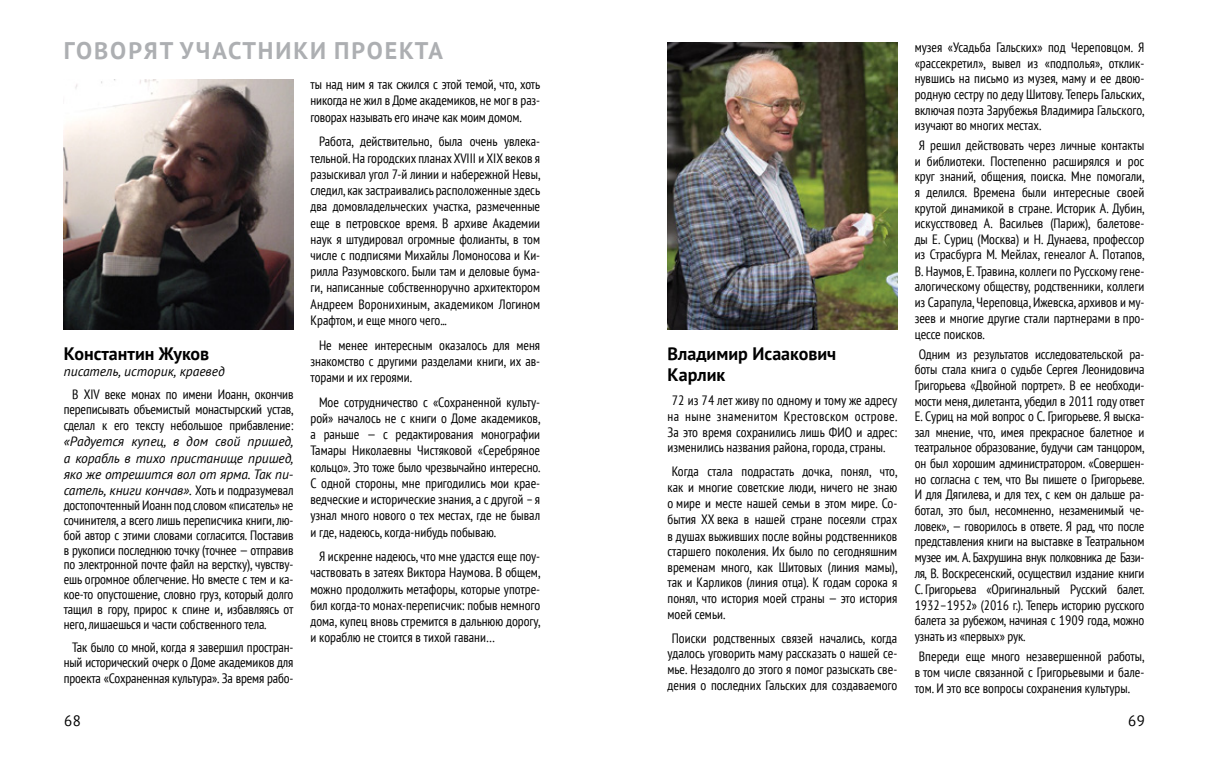
<style>
.page{position:relative;width:1208px;height:779px;background:#fff}
.page>*{position:absolute;margin:0;border:0;box-sizing:border-box;transform-origin:0 0}
.t1{font:700 24px "PT Sans";letter-spacing:.08em;color:#adafb2}
.t2{font:700 18px/21.6px "PT Sans";color:#000}
.t3{font:15px "PT Sans";color:#000}
.t4{font:condensed 13.5px/16.2px "PT Sans";color:#000;text-align:justify}
.t5{font:italic 13.5px/16.2px "PT Sans";letter-spacing:-.01em;color:#000;text-align:justify}
.s1{font-style:normal;font-stretch:condensed}
</style>
<div class="page">
<img style="left:64px;top:80px;width:229px;height:250px">
<img style="left:667px;top:42px;width:230px;height:287px">
<h1 class="t1" style="left:64px;top:35px;width:378px">Говорят участники проекта</h1>
<h2 class="t2" style="left:64px;top:342px;width:147px">Константин Жуков</h2>
<p class="t5" style="left:64px;top:362px;width:162px">писатель, историк, краевед</p>
<p class="t4" style="left:64px;top:386px;width:231px;line-height:14.9px;text-align:right">В XIV веке монах по имени Иоанн, окончив переписывать объемистый монастырский устав,</p>
<p class="t4" style="left:64px;top:417px;width:231px">сделал к его тексту небольшое прибавление:</p>
<p class="t5" style="left:64px;top:433px;width:231px">«Радуется купец, в дом свой пришед, а корабль в тихо пристанище пришед, яко же отрешится вол от ярма. Так пи&shy;сатель, книги кончав». <span class="s1">Хоть и подразумевал</span></p>
<p class="t4" style="left:64px;top:497px;width:231px;line-height:14.9px">достопочтенный Иоанн под словом «писатель» не сочинителя, а всего лишь переписчика книги, лю&shy;бой автор с этими словами согласится. Поставив в рукописи последнюю точку (точнее — отправив по электронной почте файл на верстку), чувству&shy;ешь огромное облегчение. Но вместе с тем и ка&shy;кое-то опустошение, словно груз, который долго тащил в гору, прирос к спине и, избавляясь от него, лишаешься и части собственного тела.</p>
<p class="t4" style="left:64px;top:639px;width:231px;line-height:14.9px;text-align:right">Так было со мной, когда я завершил простран&shy;ный исторический очерк о Доме академиков для</p>
<p class="t4" style="left:64px;top:669px;width:231px">проекта «Сохраненная культура». За время рабо-</p>
<p class="t4" style="left:310px;top:76px;width:231px">ты над ним я так сжился с этой темой, что, хоть никогда не жил в Доме академиков, не мог в раз&shy;говорах называть его иначе как моим домом.</p>
<p class="t4" style="left:310px;top:133px;width:231px;text-indent:9px">Работа, действительно, была очень увлека&shy;тельной. На городских планах XVIII и XIX веков я разыскивал угол 7-й линии и набережной Невы, следил, как застраивались расположенные здесь два домовладельческих участка, размеченные еще в петровское время. В архиве Академии наук я штудировал огромные фолианты, в том числе с подписями Михайлы Ломоносова и Ки&shy;рилла Разумовского. Были там и деловые бума&shy;ги, написанные собственноручно архитектором Андреем Воронихиным, академиком Логином Крафтом, и еще много чего...</p>
<p class="t4" style="left:310px;top:336px;width:231px;text-indent:9px">Не менее интересным оказалось для меня знакомство с другими разделами книги, их ав&shy;торами и их героями.</p>
<p class="t4" style="left:310px;top:393px;width:231px;text-indent:9px">Мое сотрудничество с «Сохраненной культу&shy;рой» началось не с книги о Доме академиков, а раньше — с редактирования монографии Тамары Николаевны Чистяковой «Серебряное кольцо». Это тоже было чрезвычайно интересно.<br>С одной стороны, мне пригодились мои крае&shy;ведческие и исторические знания, а с другой – я узнал много нового о тех местах, где не бывал и где, надеюсь, когда-нибудь побываю.</p>
<p class="t4" style="left:310px;top:547px;width:231px;text-indent:9px">Я искренне надеюсь, что мне удастся еще поу&shy;частвовать в затеях Виктора Наумова. В общем, можно продолжить метафоры, которые употре&shy;бил когда-то монах-переписчик: побыв немного дома, купец вновь стремится в дальнюю дорогу, и кораблю не стоится в тихой гавани…</p>
<h2 class="t2" style="left:667px;top:342px;width:170px">Владимир Исаакович<br>Карлик</h2>
<p class="t4" style="left:667px;top:392px;width:231px;line-height:15.6px;text-indent:4px">72 из 74 лет живу по одному и тому же адресу на ныне знаменитом Крестовском острове.<br>За это время сохранились лишь ФИО и адрес: изменились названия района, города, страны.</p>
<p class="t4" style="left:667px;top:463px;width:231px;line-height:15.8px;text-indent:4px">Когда стала подрастать дочка, понял, что, как и многие советские люди, ничего не знаю о мире и месте нашей семьи в этом мире. Со&shy;бытия ХХ века в нашей стране посеяли страх в душах выживших после войны родственников старшего поколения. Их было по сегодняшним временам много, как Шитовых (линия мамы), так и Карликов (линия отца). К годам сорока я понял, что история моей страны — это история моей семьи.</p>
<p class="t4" style="left:667px;top:629px;width:231px;line-height:15.6px;text-align:center">Поиски родственных связей начались, когда удалось уговорить маму рассказать о нашей се&shy;мье. Незадолго до этого я помог разыскать све&shy;дения о последних Гальских для создаваемого</p>
<p class="t4" style="left:914px;top:39px;width:231px;line-height:15.6px">музея «Усадьба Гальских» под Череповцом. Я «рассекретил», вывел из «подполья», отклик&shy;нувшись на письмо из музея, маму и ее двою&shy;родную сестру по деду Шитову. Теперь Гальских, включая поэта Зарубежья Владимира Гальского, изучают во многих местах.</p>
<p class="t4" style="left:914px;top:137px;width:231px;line-height:15.8px;text-indent:4px">Я решил действовать через личные контакты и библиотеки. Постепенно расширялся и рос круг знаний, общения, поиска. Мне помогали, я делился. Времена были интересные своей крутой динамикой в стране. Историк А. Дубин, искусствовед А. Васильев (Париж), балетове&shy;ды Е. Суриц (Москва) и Н. Дунаева, профессор из Страсбурга М. Мейлах, генеалог А. Потапов, В. Наумов, Е. Травина, коллеги по Русскому гене&shy;алогическому обществу, родственники, коллеги из Сарапула, Череповца, Ижевска, архивов и му&shy;зеев и многие другие стали партнерами в про&shy;цессе поисков.</p>
<p class="t4" style="left:914px;top:345px;width:231px;line-height:15.6px;text-indent:4px">Одним из результатов исследовательской ра&shy;боты стала книга о судьбе Сергея Леонидовича Григорьева «Двойной портрет». В ее необходи&shy;мости меня, дилетанта, убедил в 2011 году ответ Е. Суриц на мой вопрос о С. Григорьеве. Я выска&shy;зал мнение, что, имея прекрасное балетное и театральное образование, будучи сам танцором, он был хорошим администратором. «Совершен&shy;но согласна с тем, что Вы пишете о Григорьеве.<br>И для Дягилева, и для тех, с кем он дальше ра&shy;ботал, это был, несомненно, незаменимый че&shy;ловек», — говорилось в ответе. Я рад, что после представления книги на выставке в Театральном музее им. А. Бахрушина внук полковника де Бази&shy;ля, В. Воскресенский, осуществил издание книги С. Григорьева «Оригинальный Русский балет.<br>1932–1952» (2016 г.). Теперь историю русского балета за рубежом, начиная с 1909 года, можно узнать из «первых» рук.</p>
<p class="t4" style="left:914px;top:647px;width:231px;text-indent:4px">Впереди еще много незавершенной работы, в том числе связанной с Григорьевыми и бале&shy;том. И это все вопросы сохранения культуры.</p>
<p class="t3" style="left:64px;top:710px;width:19px">68</p>
<p class="t3" style="left:1127px;top:710px;width:19px">69</p>
</div>
